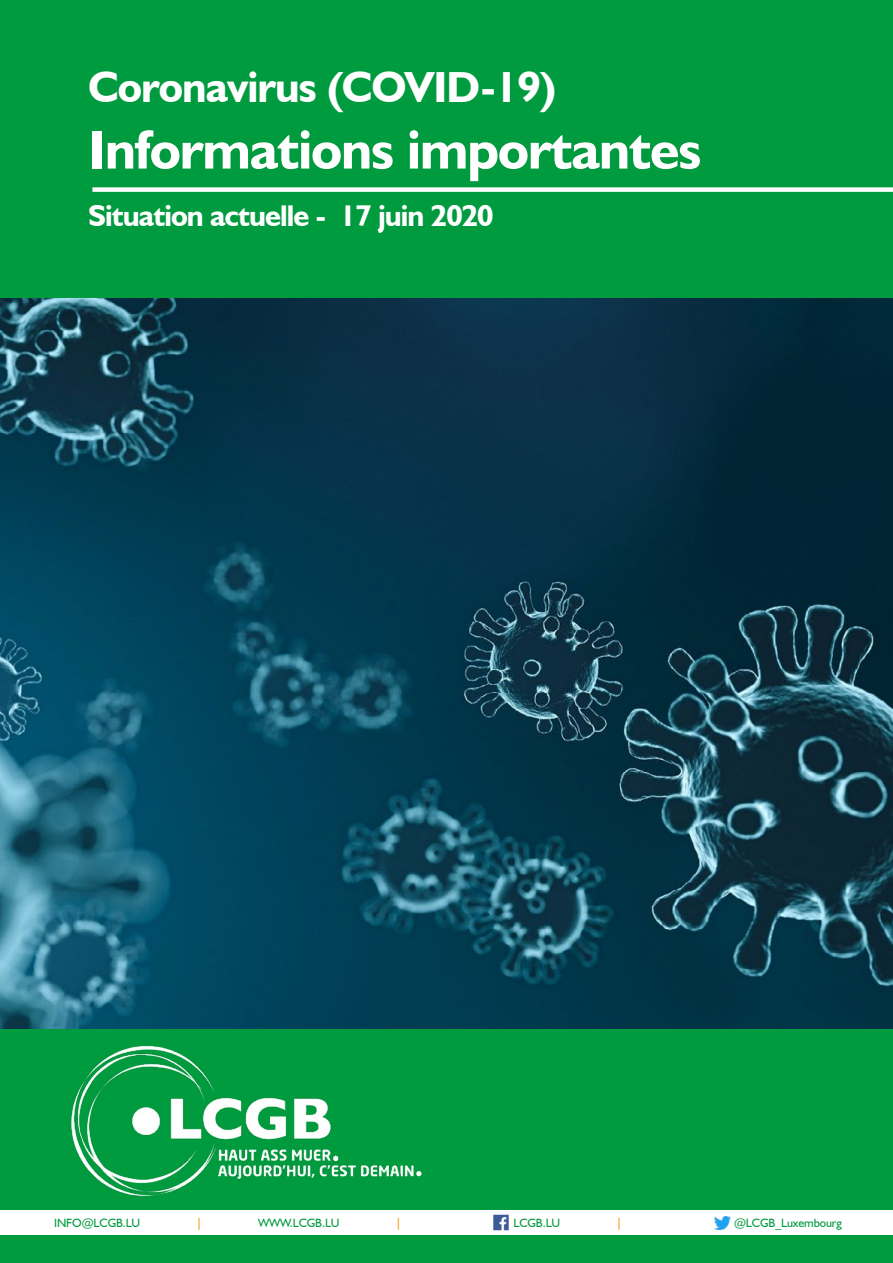
<style>
.page{position:relative;width:893px;height:1263px;background:#fff}
.page>*{position:absolute;margin:0;border:0;box-sizing:border-box;transform-origin:0 0}
.t1{font:700 55.5px "Humanist 521 BT";letter-spacing:-.02em;color:#fff}
.t2{font:700 43.5px "Humanist 521 BT";letter-spacing:-.02em;color:#fff}
.t3{font:700 30px "Humanist 521 BT";letter-spacing:-.03em;color:#fff}
.t4{font:12px "Humanist 521 BT";letter-spacing:-.01em;color:#009b3e}
.t5{font:12px "Humanist 521 BT";color:#f39200}
</style>
<div class="page">
<img style="left:0;top:297px;width:893px;height:733px">
<div style="left:0;top:1030px;width:893px;height:233px;background:#009b3e"></div>
<div style="left:0;top:1210px;width:893px;height:25px;background:#fff"></div>
<div style="left:0;top:0;width:893px;height:297px;background:#009b3e"></div>
<img style="left:71px;top:1045px;width:351px;height:152px">
<div style="left:92px;top:187px;width:801px;height:5px;background:#fff"></div>
<img style="left:493px;top:1214px;width:16px;height:16px">
<img style="left:714px;top:1216px;width:17px;height:14px">
<h2 class="t2" style="left:88px;top:60px;width:469px">Coronavirus (COVID-19)</h2>
<h1 class="t1" style="left:88px;top:115px;width:615px">Informations importantes</h1>
<h3 class="t3" style="left:88px;top:197px;width:407px">Situation actuelle - 17 juin 2020</h3>
<p class="t4" style="left:54px;top:1215px;width:88px">INFO@LCGB.LU</p>
<p class="t5" style="left:196px;top:1215px;width:7px">|</p>
<p class="t4" style="left:258px;top:1215px;width:83px">WWW.LCGB.LU</p>
<p class="t5" style="left:395px;top:1215px;width:7px">|</p>
<p class="t4" style="left:513px;top:1215px;width:48px">LCGB.LU</p>
<p class="t5" style="left:616px;top:1215px;width:7px">|</p>
<p class="t4" style="left:734px;top:1215px;width:109px">@LCGB_Luxembourg</p>
</div>
